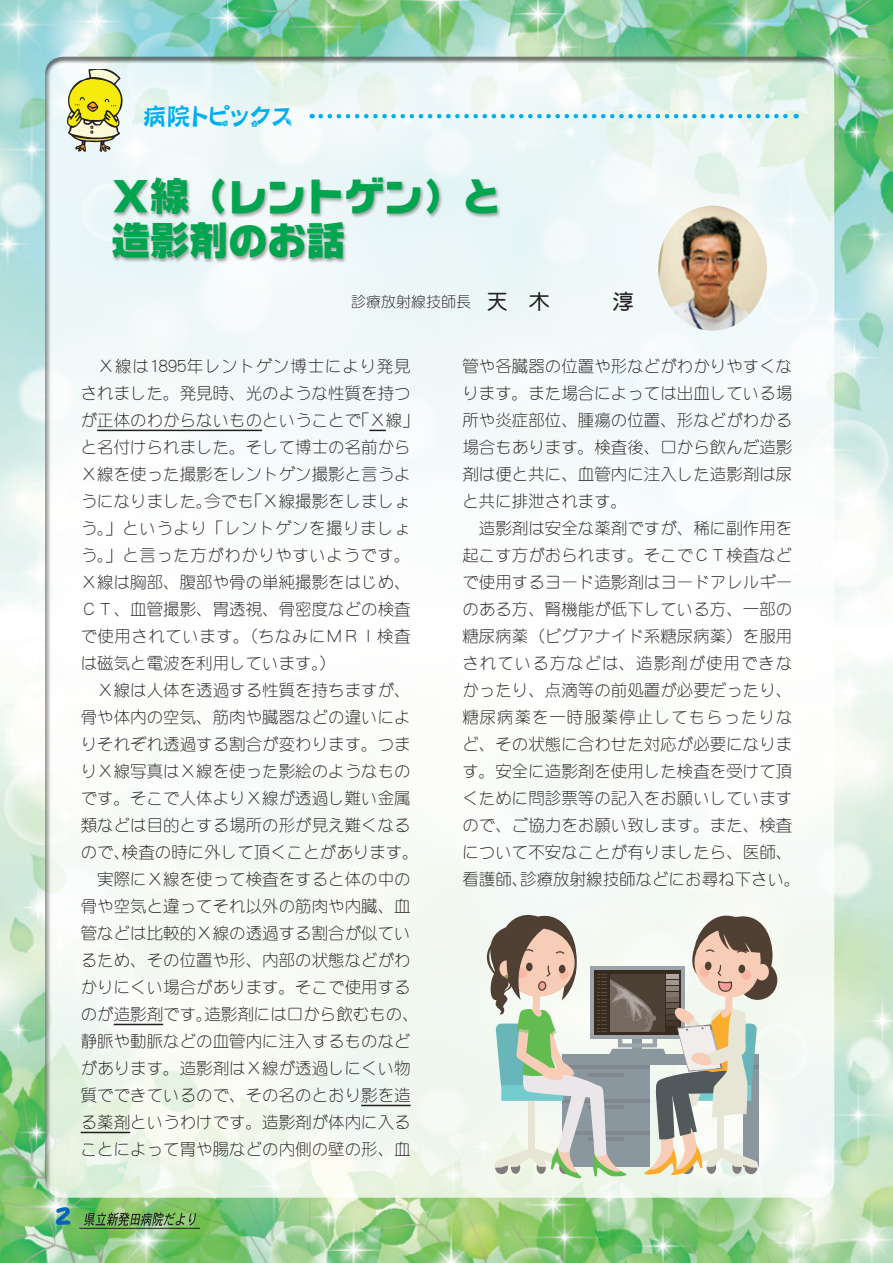
<style>
.page{position:relative;width:893px;height:1263px;background:#fff}
.page>*{position:absolute;margin:0;border:0;box-sizing:border-box;transform-origin:0 0}
.t1{font:39px/43.5px "OT NIS WNKS L10 S10";color:#00a54f}
.t2{font:24px "DF Zou Kei W7 WING RKSJ H";color:#00aeef}
.t3{font:21.3px "DF Sumo W12 WINP RKSJ H";color:#0166b3}
.t4{font:16.5px/27px "DFSM Gothic Lt WINP RKSJ H";color:#231f20}
.t5{font:15px "DFSM Gothic Lt WINP RKSJ H";color:#231f20}
.s1{font-family:"DF Maru Gothic Bd WINP RKSJ H";font-size:21px}
</style>
<div class="page">
<img style="left:0;top:0;width:893px;height:1263px">
<hr style="left:79px;top:1228px;width:121px;height:1px;background:#231f20">
<svg style="left:84px;top:1212px;width:112px;height:14px;background:#669054"></svg>
<div style="left:38px;top:50px;width:799px;height:1143px;background:#231f20;opacity:.75"></div>
<svg style="left:321px;top:114px;width:476px;height:4px"></svg>
<svg style="left:67px;top:69px;width:57px;height:83px;background:#ccca72"></svg>
<div style="left:111px;top:176px;width:390px;height:87px;background:#231f20;opacity:.4"></div>
<hr style="left:97px;top:430px;width:165px;height:1px;background:#231f20">
<svg style="left:369px;top:430px;width:17px;height:1px"></svg>
<hr style="left:114px;top:1024px;width:49px;height:1px;background:#231f20">
<hr style="left:361px;top:1105px;width:50px;height:1px;background:#231f20">
<hr style="left:81px;top:1132px;width:49px;height:1px;background:#231f20">
<img style="left:658px;top:206px;width:109px;height:125px">
<div style="left:738px;top:960px;width:39px;height:40px;background:#504033;border-radius:50%"></div>
<svg style="left:484px;top:908px;width:290px;height:271px"></svg>
<h2 class="t2" style="left:142px;top:104px;width:152px">病院トピックス</h2>
<h1 class="t1" style="left:111px;top:177px;width:391px">Ｘ線（レントゲン）と造影剤のお話</h1>
<p class="t5" style="left:351px;top:294px;width:284px">診療放射線技師長 <span class="s1">天　木　　　淳</span></p>
<p class="t4" style="left:81px;top:353px;width:340px">　Ｘ線は1895年レントゲン博士により発見されました。発見時、光のような性質を持つが正体のわからないものということで「Ｘ線」と名付けられました。そして博士の名前から<br>Ｘ線を使った撮影をレントゲン撮影と言うようになりました。今でも「Ｘ線撮影をしましょう。」というより「レントゲンを撮りましょう。」と言った方がわかりやすいようです。<br>Ｘ線は胸部、腹部や骨の単純撮影をはじめ、<br>ＣＴ、血管撮影、胃透視、骨密度などの検査で使用されています。（ちなみにＭＲＩ検査は磁気と電波を利用しています。）<br>　Ｘ線は人体を透過する性質を持ちますが、骨や体内の空気、筋肉や臓器などの違いによりそれぞれ透過する割合が変わります。つまりＸ線写真はＸ線を使った影絵のようなものです。そこで人体よりＸ線が透過し難い金属類などは目的とする場所の形が見え難くなるので、検査の時に外して頂くことがあります。　実際にＸ線を使って検査をすると体の中の骨や空気と違ってそれ以外の筋肉や内臓、血管などは比較的Ｘ線の透過する割合が似ているため、その位置や形、内部の状態などがわかりにくい場合があります。そこで使用するのが造影剤です。造影剤には口から飲むもの、静脈や動脈などの血管内に注入するものなどがあります。造影剤はＸ線が透過しにくい物質でできているので、その名のとおり影を造る薬剤というわけです。造影剤が体内に入ることによって胃や腸などの内側の壁の形、血</p>
<p class="t4" style="left:462px;top:353px;width:340px">管や各臓器の位置や形などがわかりやすくなります。また場合によっては出血している場所や炎症部位、腫瘍の位置、形などがわかる場合もあります。検査後、口から飲んだ造影剤は便と共に、血管内に注入した造影剤は尿と共に排泄されます。<br>　造影剤は安全な薬剤ですが、稀に副作用を起こす方がおられます。そこでＣＴ検査などで使用するヨード造影剤はヨードアレルギーのある方、腎機能が低下している方、一部の糖尿病薬（ビグアナイド系糖尿病薬）を服用されている方などは、造影剤が使用できなかったり、点滴等の前処置が必要だったり、糖尿病薬を一時服薬停止してもらったりなど、その状態に合わせた対応が必要になります。安全に造影剤を使用した検査を受けて頂くために問診票等の記入をお願いしていますので、ご協力をお願い致します。また、検査について不安なことが有りましたら、医師、看護師、診療放射線技師などにお尋ね下さい。</p>
<p class="t3" style="left:55px;top:1206px;width:17px">2</p>
</div>
